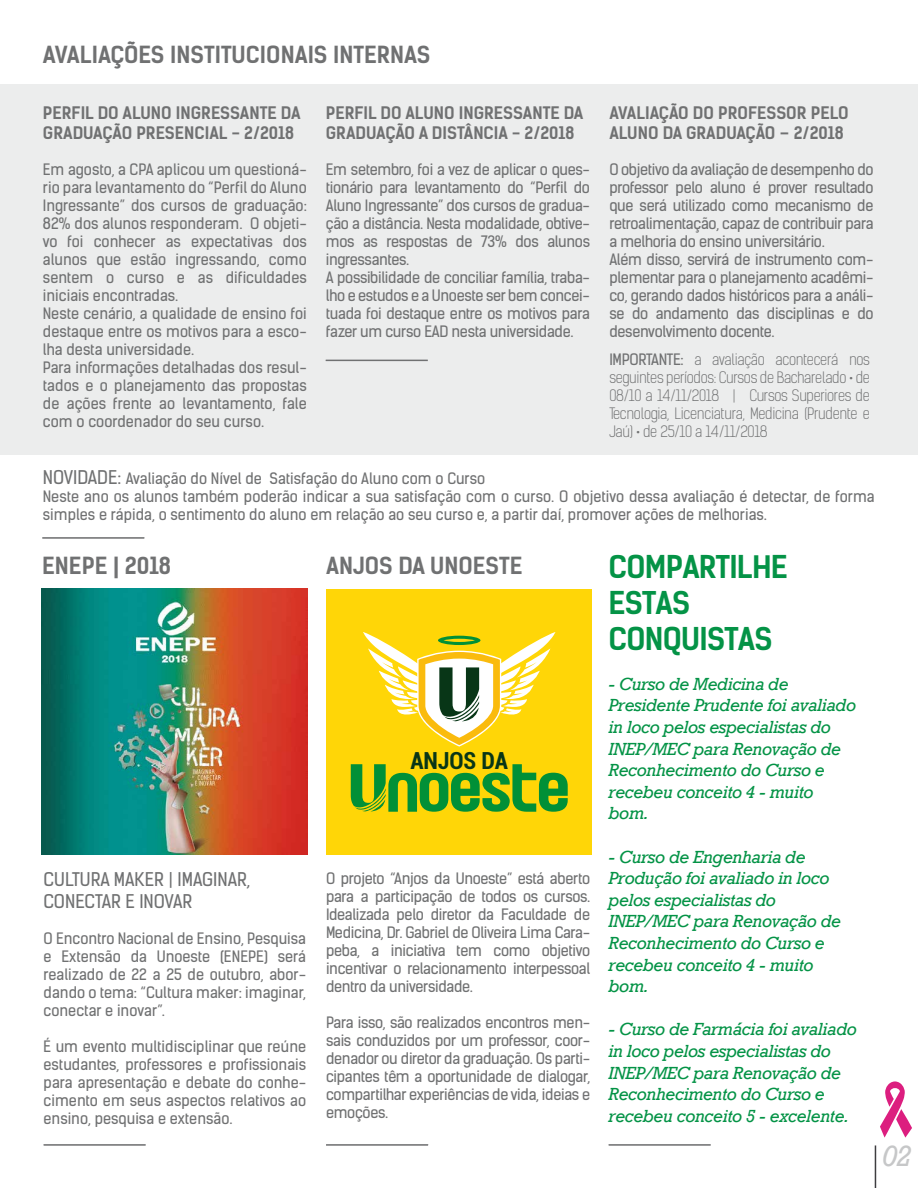
<style>
.page{position:relative;width:918px;height:1188px;background:#fff}
.page>*{position:absolute;margin:0;border:0;box-sizing:border-box;transform-origin:0 0}
.t1{font:700 30px/36px "Kelson Sans";letter-spacing:-.025em;color:#049346}
.t2{font:italic 30px "Rockwell";color:#c6c7c8}
.t3{font:700 condensed 23.55px "Roboto";color:#083617}
.t4{font:700 22.5px "Kelson Sans";color:#707172}
.t5{font:italic 18px/21.6px "Rockwell";letter-spacing:-.025em;color:#049346}
.t6{font:18px/21.6px "Kelson Sans";color:#707172}
.t7{font:700 16.5px/19.8px "Kelson Sans";color:#707172}
.t8{font:15px/18px "Kelson Sans";letter-spacing:-.015em;color:#707172}
.t9{font:300 15px/18px "Kelson Sans";letter-spacing:-.02em;color:#707172;text-align:justify}
.s1{font-weight:400}
.s2{font-size:18px}
</style>
<div class="page">
<div style="left:326px;top:589px;width:266px;height:266px;background:#ffd607"></div>
<div style="left:0;top:84px;width:918px;height:371px;background:#eceded"></div>
<hr style="left:326px;top:360px;width:102px;height:1px;background:#707172">
<hr style="left:44px;top:1144px;width:102px;height:2px;background:#707172">
<hr style="left:42px;top:537px;width:102px;height:2px;background:#707172">
<hr style="left:875px;top:1145px;width:1px;height:43px;background:#3e3d40">
<hr style="left:326px;top:1144px;width:102px;height:2px;background:#707172">
<hr style="left:609px;top:1144px;width:102px;height:2px;background:#707172">
<svg style="left:880px;top:1081px;width:32px;height:57px"></svg>
<svg style="left:363px;top:632px;width:193px;height:115px"></svg>
<svg style="left:351px;top:764px;width:217px;height:48px"></svg>
<img style="left:42px;top:589px;width:266px;height:266px">
<h3 class="t4" style="left:43px;top:41px;width:389px">AVALIAÇÕES INSTITUCIONAIS INTERNAS</h3>
<p class="t7" style="left:43px;top:103px;width:259px">PERFIL DO ALUNO INGRESSANTE DA<br>GRADUAÇÃO PRESENCIAL - 2/2018</p>
<p class="t8" style="left:43px;top:161px;width:265px">Em agosto, a CPA aplicou um questioná&shy;rio para levantamento do “Perfil do Aluno Ingressante” dos cursos de graduação:<br>82% dos alunos responderam. O objeti&shy;vo foi conhecer as expectativas dos alunos que estão ingressando, como sentem o curso e as dificuldades iniciais encontradas.<br>Neste cenário, a qualidade de ensino foi destaque entre os motivos para a esco&shy;lha desta universidade.<br>Para informações detalhadas dos resul&shy;tados e o planejamento das propostas de ações frente ao levantamento, fale com o coordenador do seu curso.</p>
<p class="t7" style="left:326px;top:103px;width:259px">PERFIL DO ALUNO INGRESSANTE DA<br>GRADUAÇÃO A DISTÂNCIA - 2/2018</p>
<p class="t8" style="left:326px;top:161px;width:266px">Em setembro, foi a vez de aplicar o ques&shy;tionário para levantamento do “Perfil do Aluno Ingressante” dos cursos de gradua&shy;ção a distância. Nesta modalidade, obtive&shy;mos as respostas de 73% dos alunos ingressantes.<br>A possibilidade de conciliar família, traba&shy;lho e estudos e a Unoeste ser bem concei&shy;tuada foi destaque entre os motivos para fazer um curso EAD nesta universidade.</p>
<p class="t7" style="left:609px;top:103px;width:241px">AVALIAÇÃO DO PROFESSOR PELO<br>ALUNO DA GRADUAÇÃO – 2/2018</p>
<p class="t8" style="left:609px;top:161px;width:266px">O objetivo da avaliação de desempenho do professor pelo aluno é prover resultado que será utilizado como mecanismo de retroalimentação, capaz de contribuir para a melhoria do ensino universitário.<br>Além disso, servirá de instrumento com&shy;plementar para o planejamento acadêmi&shy;co, gerando dados históricos para a análi&shy;se do andamento das disciplinas e do desenvolvimento docente.</p>
<p class="t9" style="left:609px;top:350px;width:262px"><span class="s1">IMPORTANTE:</span> a avaliação acontecerá nos seguintes períodos: Cursos de Bacharelado • de 08/10 a 14/11/2018 | Cursos Superiores de Tecnologia, Licenciatura, Medicina (Prudente e Jaú) • de 25/10 a 14/11/2018</p>
<p class="t8" style="left:43px;top:470px;width:833px"><span class="s2">NOVIDADE:</span> Avaliação do Nível de Satisfação do Aluno com o Curso<br>Neste ano os alunos também poderão indicar a sua satisfação com o curso. O objetivo dessa avaliação é detectar, de forma simples e rápida, o sentimento do aluno em relação ao seu curso e, a partir daí, promover ações de melhorias.</p>
<h3 class="t4" style="left:42px;top:552px;width:131px">ENEPE | 2018</h3>
<p class="t6" style="left:44px;top:869px;width:208px">CULTURA MAKER | IMAGINAR,<br>CONECTAR E INOVAR</p>
<p class="t8" style="left:44px;top:930px;width:264px;text-align:justify">O Encontro Nacional de Ensino, Pesquisa e Extensão da Unoeste (ENEPE) será realizado de 22 a 25 de outubro, abor&shy;dando o tema: “Cultura maker: imaginar, conectar e inovar”.</p>
<p class="t8" style="left:44px;top:1038px;width:264px;text-align:justify">É um evento multidisciplinar que reúne estudantes, professores e profissionais para apresentação e debate do conhe&shy;cimento em seus aspectos relativos ao ensino, pesquisa e extensão.</p>
<h3 class="t4" style="left:326px;top:552px;width:198px">ANJOS DA UNOESTE</h3>
<h2 class="t3" style="left:411px;top:744px;width:99px">ANJOS DA</h2>
<p class="t8" style="left:326px;top:870px;width:266px;text-align:justify">O projeto “Anjos da Unoeste” está aberto para a participação de todos os cursos.<br>Idealizada pelo diretor da Faculdade de Medicina, Dr. Gabriel de Oliveira Lima Cara&shy;peba, a iniciativa tem como objetivo incentivar o relacionamento interpessoal dentro da universidade.</p>
<p class="t8" style="left:326px;top:1014px;width:266px;text-align:justify">Para isso, são realizados encontros men&shy;sais conduzidos por um professor, coor&shy;denador ou diretor da graduação. Os parti&shy;cipantes têm a oportunidade de dialogar, compartilhar experiências de vida, ideias e emoções.</p>
<h1 class="t1" style="left:609px;top:549px;width:181px">COMPARTILHE<br>ESTAS<br>CONQUISTAS</h1>
<p class="t5" style="left:609px;top:673px;width:249px">- Curso de Medicina de<br>Presidente Prudente foi avaliado in loco pelos especialistas do<br>INEP/MEC para Renovação de<br>Reconhecimento do Curso e recebeu conceito 4 - muito bom.</p>
<p class="t5" style="left:609px;top:846px;width:234px">- Curso de Engenharia de<br>Produção foi avaliado in loco pelos especialistas do<br>INEP/MEC para Renovação de<br>Reconhecimento do Curso e recebeu conceito 4 - muito bom.</p>
<p class="t5" style="left:609px;top:1019px;width:250px">- Curso de Farmácia foi avaliado in loco pelos especialistas do<br>INEP/MEC para Renovação de<br>Reconhecimento do Curso e recebeu conceito 5 - excelente.</p>
<h1 class="t2" style="left:882px;top:1139px;width:32px">02</h1>
</div>
